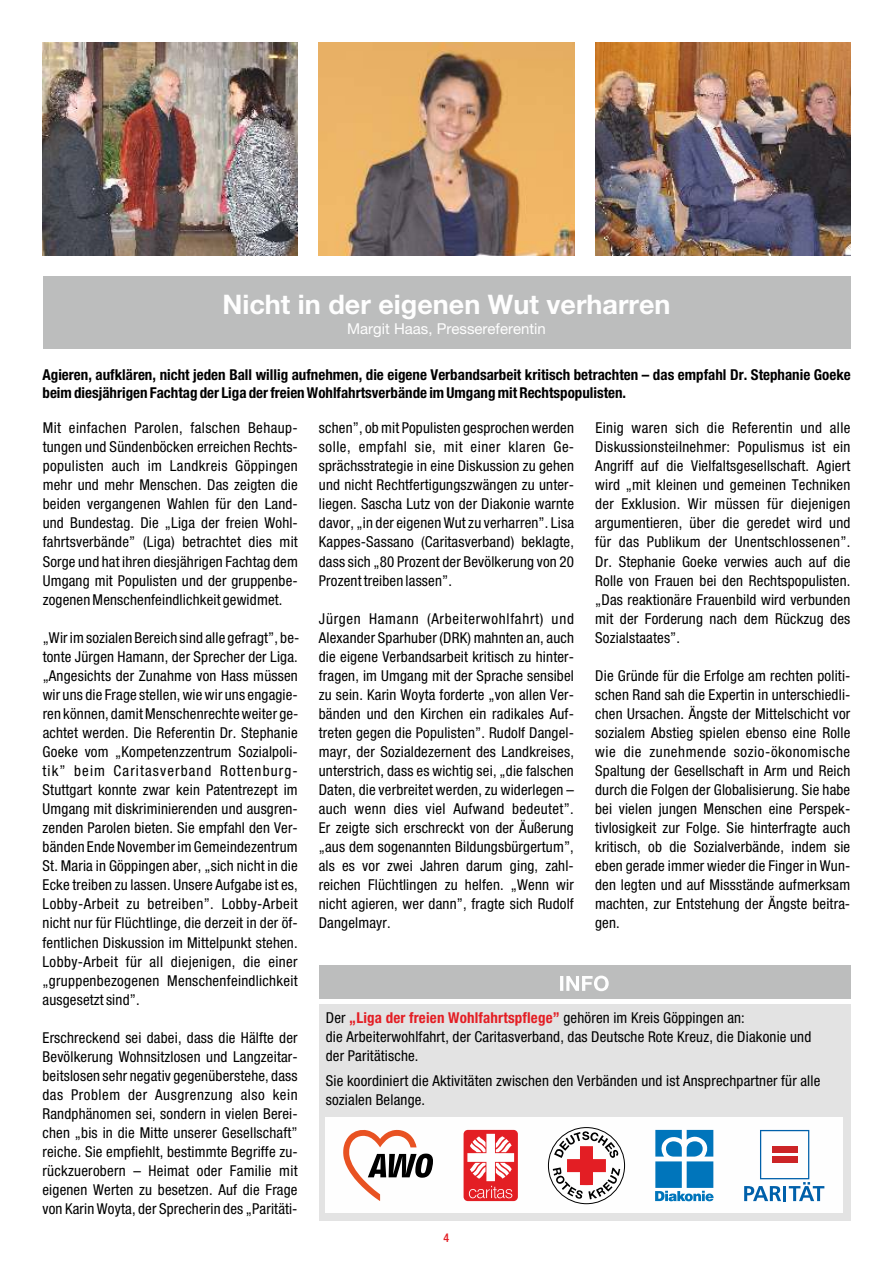
<style>
.page{position:relative;width:893px;height:1263px;background:#fff}
.page>*{position:absolute;margin:0;border:0;box-sizing:border-box;transform-origin:0 0}
.t1{font:700 27px "Helvetica Neue";color:#fefefe}
.t2{font:condensed 15px/19px "Helvetica Neue";letter-spacing:.01em;color:#000;text-align:justify}
.t3{font:700 condensed 15px/17.9px "Helvetica Neue";color:#000}
.t4{font:15px "Helvetica Neue";color:#fefefe}
.t5{font:500 condensed 12px "Helvetica Neue";color:#e31e24}
.s1{font-weight:700;color:#e31e24}
</style>
<div class="page">
<img style="left:595px;top:43px;width:255px;height:212px">
<div style="left:43px;top:276px;width:807px;height:73px;background:#bcbdbd"></div>
<img style="left:43px;top:43px;width:255px;height:212px">
<div style="left:319px;top:1004px;width:531px;height:216px;background:#e3e3e3"></div>
<div style="left:319px;top:965px;width:531px;height:34px;background:#bcbdbd"></div>
<svg style="left:560px;top:976px;width:49px;height:15px"></svg>
<img style="left:319px;top:43px;width:255px;height:212px">
<div style="left:326px;top:1117px;width:517px;height:96px;background:#fefefe"></div>
<div style="left:548px;top:1127px;width:77px;height:77px;border:1px solid #000;border-radius:50%"></div>
<svg style="left:553px;top:1130px;width:67px;height:70px"></svg>
<svg style="left:343px;top:1129px;width:90px;height:72px"></svg>
<svg style="left:464px;top:1130px;width:54px;height:71px"></svg>
<svg style="left:744px;top:1130px;width:80px;height:71px"></svg>
<svg style="left:655px;top:1130px;width:59px;height:71px"></svg>
<h1 class="t1" style="left:222px;top:290px;width:450px">Nicht in der eigenen Wut verharren</h1>
<p class="t4" style="left:347px;top:321px;width:200px">Margit Haas, Pressereferentin</p>
<p class="t3" style="left:43px;top:366px;width:810px">Agieren, aufklären, nicht jeden Ball willig aufnehmen, die eigene Verbandsarbeit kritisch betrachten – das empfahl Dr. Stephanie Goeke beim diesjährigen Fachtag der Liga der freien Wohlfahrtsverbände im Umgang mit Rechtspopulisten.</p>
<p class="t2" style="left:43px;top:419px;width:257px">Mit einfachen Parolen, falschen Behaup&shy;tungen und Sündenböcken erreichen Rechts&shy;populisten auch im Landkreis Göppingen mehr und mehr Menschen. Das zeigten die beiden vergangenen Wahlen für den Land&shy;und Bundestag. Die „Liga der freien Wohl&shy;fahrtsverbände” (Liga) betrachtet dies mit Sorge und hat ihren diesjährigen Fachtag dem Umgang mit Populisten und der gruppenbe&shy;zogenen Menschenfeindlichkeit gewidmet.</p>
<p class="t2" style="left:43px;top:628px;width:258px">„Wir im sozialen Bereich sind alle gefragt”, be&shy;tonte Jürgen Hamann, der Sprecher der Liga. „Angesichts der Zunahme von Hass müssen wir uns die Frage stellen, wie wir uns engagie&shy;ren können, damit Menschenrechte weiter ge&shy;achtet werden. Die Referentin Dr. Stephanie Goeke vom „Kompetenzzentrum Sozialpoli&shy;tik” beim Caritasverband Rottenburg-Stuttgart konnte zwar kein Patentrezept im Umgang mit diskriminierenden und ausgren&shy;zenden Parolen bieten. Sie empfahl den Ver&shy;bänden Ende November im Gemeindezentrum St. Maria in Göppingen aber, „sich nicht in die Ecke treiben zu lassen. Unsere Aufgabe ist es, Lobby-Arbeit zu betreiben”. Lobby-Arbeit nicht nur für Flüchtlinge, die derzeit in der öf&shy;fentlichen Diskussion im Mittelpunkt stehen.<br>Lobby-Arbeit für all diejenigen, die einer „gruppenbezogenen Menschenfeindlichkeit ausgesetzt sind”.</p>
<p class="t2" style="left:42px;top:1028px;width:257px">Erschreckend sei dabei, dass die Hälfte der Bevölkerung Wohnsitzlosen und Langzeitar&shy;beitslosen sehr negativ gegenüberstehe, dass das Problem der Ausgrenzung also kein Randphänomen sei, sondern in vielen Berei&shy;chen „bis in die Mitte unserer Gesellschaft” reiche. Sie empfiehlt, bestimmte Begriffe zu&shy;rückzuerobern – Heimat oder Familie mit eigenen Werten zu besetzen. Auf die Frage von Karin Woyta, der Sprecherin des „Paritäti-</p>
<p class="t2" style="left:319px;top:419px;width:257px">schen”, ob mit Populisten gesprochen werden solle, empfahl sie, mit einer klaren Ge&shy;sprächsstrategie in eine Diskussion zu gehen und nicht Rechtfertigungszwängen zu unter&shy;liegen. Sascha Lutz von der Diakonie warnte davor, „in der eigenen Wut zu verharren”. Lisa Kappes-Sassano (Caritasverband) beklagte, dass sich „80 Prozent der Bevölkerung von 20<br>Prozent treiben lassen”.</p>
<p class="t2" style="left:319px;top:609px;width:257px">Jürgen Hamann (Arbeiterwohlfahrt) und Alexander Sparhuber (DRK) mahnten an, auch die eigene Verbandsarbeit kritisch zu hinter&shy;fragen, im Umgang mit der Sprache sensibel zu sein. Karin Woyta forderte „von allen Ver&shy;bänden und den Kirchen ein radikales Auf&shy;treten gegen die Populisten”. Rudolf Dangel&shy;mayr, der Sozialdezernent des Landkreises, unterstrich, dass es wichtig sei, „die falschen Daten, die verbreitet werden, zu widerlegen – auch wenn dies viel Aufwand bedeutet”.<br>Er zeigte sich erschreckt von der Äußerung „aus dem sogenannten Bildungsbürgertum”, als es vor zwei Jahren darum ging, zahl&shy;reichen Flüchtlingen zu helfen. „Wenn wir nicht agieren, wer dann”, fragte sich Rudolf Dangelmayr.</p>
<p class="t2" style="left:595px;top:419px;width:257px">Einig waren sich die Referentin und alle Diskussionsteilnehmer: Populismus ist ein Angriff auf die Vielfaltsgesellschaft. Agiert wird „mit kleinen und gemeinen Techniken der Exklusion. Wir müssen für diejenigen argumentieren, über die geredet wird und für das Publikum der Unentschlossenen”.<br>Dr. Stephanie Goeke verwies auch auf die Rolle von Frauen bei den Rechtspopulisten. „Das reaktionäre Frauenbild wird verbunden mit der Forderung nach dem Rückzug des Sozialstaates”.</p>
<p class="t2" style="left:595px;top:666px;width:257px">Die Gründe für die Erfolge am rechten politi&shy;schen Rand sah die Expertin in unterschiedli&shy;chen Ursachen. Ängste der Mittelschicht vor sozialem Abstieg spielen ebenso eine Rolle wie die zunehmende sozio-ökonomische Spaltung der Gesellschaft in Arm und Reich durch die Folgen der Globalisierung. Sie habe bei vielen jungen Menschen eine Perspek&shy;tivlosigkeit zur Folge. Sie hinterfragte auch kritisch, ob die Sozialverbände, indem sie eben gerade immer wieder die Finger in Wun&shy;den legten und auf Missstände aufmerksam machten, zur Entstehung der Ängste beitra&shy;gen.</p>
<p class="t2" style="left:326px;top:1009px;width:487px;text-align:left">Der <span class="s1">„Liga der freien Wohlfahrtspflege”</span> gehören im Kreis Göppingen an:<br>die Arbeiterwohlfahrt, der Caritasverband, das Deutsche Rote Kreuz, die Diakonie und der Paritätische.</p>
<p class="t2" style="left:326px;top:1071px;width:496px">Sie koordiniert die Aktivitäten zwischen den Verbänden und ist Ansprechpartner für alle sozialen Belange.</p>
<p class="t5" style="left:444px;top:1231px;width:7px">4</p>
</div>
